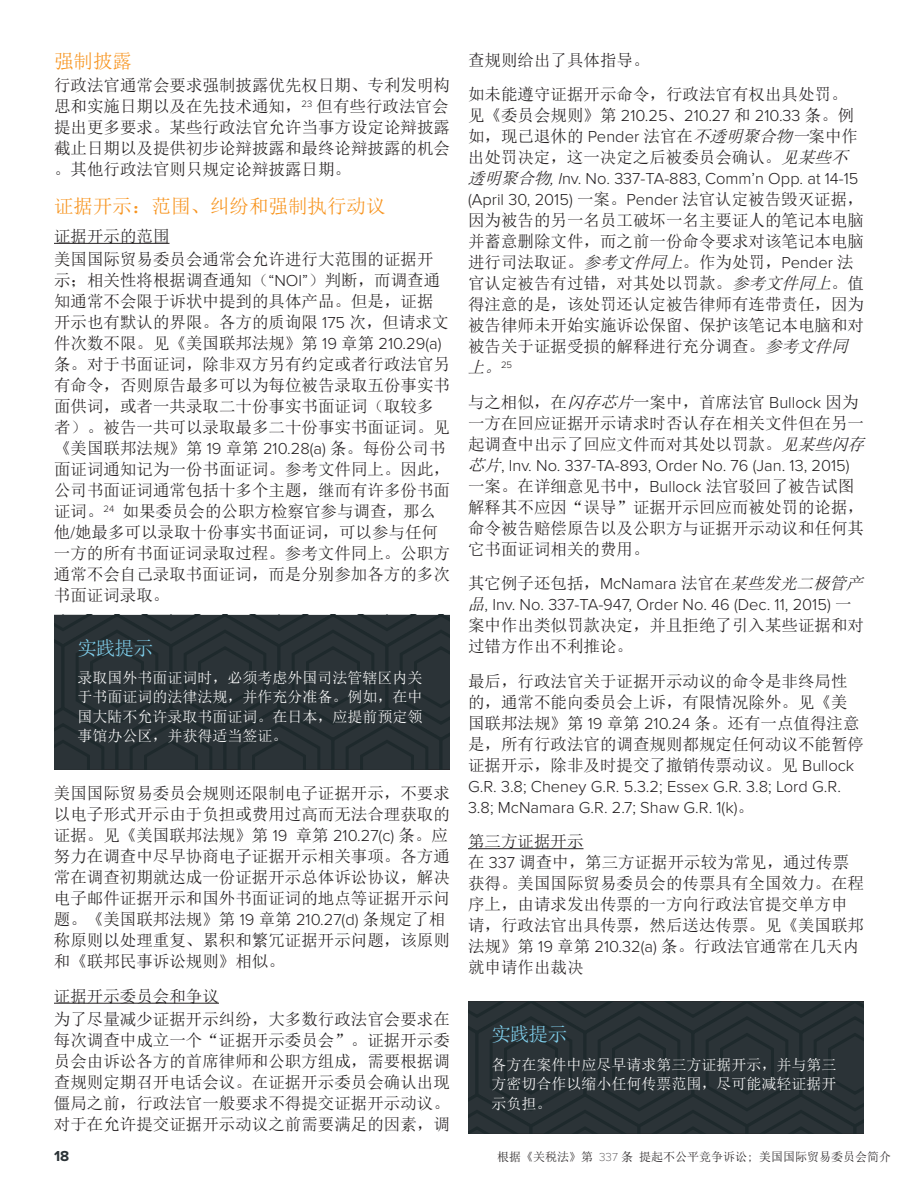
<style>
.page{position:relative;width:918px;height:1188px;background:#fff}
.page>*{position:absolute;margin:0;border:0;box-sizing:border-box;transform-origin:0 0}
.t1{font:19.5px "Sim Sun";color:#f7931d}
.t2{font:19.5px "Sim Sun";letter-spacing:-.04em;color:#80cfec}
.t3{font:16.5px/21px "Sim Sun";color:#231f20}
.t4{font:300 16.5px/21px "Proxima Nova";color:#231f20}
.t5{font:15px/19.5px "Sim Sun";color:#fff;text-align:justify}
.t6{font:700 15px "Proxima Nova";color:#2b3337}
.t7{font:12px "Sim Sun";color:#231f20}
.s1{font-family:"Proxima Nova";font-weight:300}
.s2{font-family:"Sim Sun";font-weight:400}
.s3{font-style:italic}
.s4{font-family:"Sim Sun";font-weight:400;font-style:italic}
.s5{font-family:"Proxima Nova T";font-weight:100}
</style>
<div class="page">
<hr style="left:54px;top:243px;width:116px;height:1px;background:#231f20">
<hr style="left:54px;top:1003px;width:165px;height:1px;background:#231f20">
<hr style="left:468px;top:848px;width:116px;height:1px;background:#231f20">
<svg style="left:54px;top:615px;width:396px;height:155px;background:#283034"></svg>
<svg style="left:468px;top:1002px;width:396px;height:132px;background:#283034"></svg>
<p class="t1" style="left:54px;top:51px;width:79px">强制披露</p>
<p class="t3" style="left:54px;top:75px;width:398px;text-align:justify">行政法官通常会要求强制披露优先权日期、专利发明构思和实施日期以及在先技术通知，<sup>23</sup> 但有些行政法官会提出更多要求。某些行政法官允许当事方设定论辩披露截止日期以及提供初步论辩披露和最终论辩披露的机会。其他行政法官则只规定论辩披露日期。</p>
<p class="t1" style="left:54px;top:197px;width:333px">证据开示：范围、纠纷和强制执行动议</p>
<p class="t3" style="left:54px;top:224px;width:381px;line-height:23.1px">证据开示的范围<br>美国国际贸易委员会通常会允许进行大范围的证据开</p>
<p class="t3" style="left:54px;top:270px;width:398px">示；相关性将根据调查通知（<span class="s1">“NOI”</span>）判断，而调查通知通常不会限于诉状中提到的具体产品。但是，证据开示也有默认的界限。各方的质询限 <span class="s1">175</span> 次，但请求文件次数不限。见《美国联邦法规》第 <span class="s1">19</span> 章第 <span class="s1">210.29(a)</span>条。对于书面证词，除非双方另有约定或者行政法官另有命令，否则原告最多可以为每位被告录取五份事实书面供词，或者一共录取二十份事实书面证词（取较多者）。被告一共可以录取最多二十份事实书面证词。见《美国联邦法规》第 <span class="s1">19</span> 章第 <span class="s1">210.28(a)</span> 条。每份公司书面证词通知记为一份书面证词。参考文件同上。因此，公司书面证词通常包括十多个主题，继而有许多份书面证词。<sup>24</sup> 如果委员会的公职方检察官参与调查，那么他<span class="s1">/</span>她最多可以录取十份事实书面证词，可以参与任何一方的所有书面证词录取过程。参考文件同上。公职方通常不会自己录取书面证词，而是分别参加各方的多次书面证词录取。</p>
<p class="t2" style="left:77px;top:638px;width:77px">实践提示</p>
<p class="t5" style="left:77px;top:668px;width:347px">录取国外书面证词时，必须考虑外国司法管辖区内关于书面证词的法律法规，并作充分准备。例如，在中国大陆不允许录取书面证词。在日本，应提前预定领事馆办公区，并获得适当签证。</p>
<p class="t3" style="left:54px;top:782px;width:398px">美国国际贸易委员会规则还限制电子证据开示，不要求以电子形式开示由于负担或费用过高而无法合理获取的证据。见《美国联邦法规》第 <span class="s1">19</span> 章第 <span class="s1">210.27(c)</span> 条。应努力在调查中尽早协商电子证据开示相关事项。各方通常在调查初期就达成一份证据开示总体诉讼协议，解决电子邮件证据开示和国外书面证词的地点等证据开示问题。《美国联邦法规》第 <span class="s1">19</span> 章第 <span class="s1">210.27(d)</span> 条规定了相称原则以处理重复、累积和繁冗证据开示问题，该原则和《联邦民事诉讼规则》相似。</p>
<p class="t3" style="left:54px;top:984px;width:398px;line-height:23.1px">证据开示委员会和争议<br>为了尽量减少证据开示纠纷，大多数行政法官会要求在</p>
<p class="t3" style="left:54px;top:1030px;width:398px;text-align:justify">每次调查中成立一个“证据开示委员会”。证据开示委员会由诉讼各方的首席律师和公职方组成，需要根据调查规则定期召开电话会议。在证据开示委员会确认出现僵局之前，行政法官一般要求不得提交证据开示动议。对于在允许提交证据开示动议之前需要满足的因素，调</p>
<p class="t3" style="left:468px;top:43px;width:381px;line-height:34.5px">查规则给出了具体指导。<br>如未能遵守证据开示命令，行政法官有权出具处罚。</p>
<p class="t4" style="left:468px;top:106px;width:388px"><span class="s2">见《委员会规则》第</span> 210.25<span class="s2">、</span>210.27 <span class="s2">和</span> 210.33 <span class="s2">条。例</span></p>
<p class="t3" style="left:468px;top:126px;width:392px">如，现已退休的 <span class="s1">Pender</span> 法官在<span class="s3">不透明聚合物一</span>案中作出处罚决定，这一决定之后被委员会确认。<span class="s3">见某些不</span></p>
<p class="t4" style="left:468px;top:169px;width:397px"><span class="s4">透明聚合物</span><span class="s3">, I</span>nv. No. 337-TA-883, Comm’n Opp. at 14-15 (April 30, 2015) <span class="s2">一案。</span>Pender <span class="s2">法官认定被告毁灭证据，</span></p>
<p class="t3" style="left:468px;top:210px;width:398px">因为被告的另一名员工破坏一名主要证人的笔记本电脑并蓄意删除文件，而之前一份命令要求对该笔记本电脑进行司法取证。<span class="s3">参考文件同上</span>。作为处罚，<span class="s1">Pender</span> 法官认定被告有过错，对其处以罚款。<span class="s3">参考文件同上</span>。值得注意的是，该处罚还认定被告律师有连带责任，因为被告律师未开始实施诉讼保留、保护该笔记本电脑和对被告关于证据受损的解释进行充分调查。<span class="s3">参考文件同上。</span><sup>25</sup></p>
<p class="t3" style="left:468px;top:391px;width:402px">与之相似，在<span class="s3">闪存芯片</span>一案中，首席法官 <span class="s1">Bullock</span> 因为一方在回应证据开示请求时否认存在相关文件但在另一起调查中出示了回应文件而对其处以罚款。<span class="s3">见某些闪存</span></p>
<p class="t4" style="left:468px;top:455px;width:383px"><span class="s4">芯片</span>, Inv. No. 337-TA-893, Order No. 76 (Jan. 13, 2015)</p>
<p class="t3" style="left:468px;top:475px;width:397px">一案。在详细意见书中，<span class="s1">Bullock</span> 法官驳回了被告试图解释其不应因“误导”证据开示回应而被处罚的论据，命令被告赔偿原告以及公职方与证据开示动议和任何其它书面证词相关的费用。</p>
<p class="t3" style="left:468px;top:573px;width:400px">其它例子还包括，<span class="s1">McNamara</span> 法官在<span class="s3">某些发光二极管产</span></p>
<p class="t4" style="left:468px;top:595px;width:385px"><span class="s4">品</span>, Inv. No. 337-TA-947, Order No. 46 (Dec. 11, 2015) <span class="s2">一</span></p>
<p class="t3" style="left:468px;top:615px;width:397px">案中作出类似罚款决定，并且拒绝了引入某些证据和对过错方作出不利推论。</p>
<p class="t3" style="left:468px;top:670px;width:397px">最后，行政法官关于证据开示动议的命令是非终局性的，通常不能向委员会上诉，有限情况除外。见《美国联邦法规》第 <span class="s1">19</span> 章第 <span class="s1">210.24</span> 条。还有一点值得注意是，所有行政法官的调查规则都规定任何动议不能暂停证据开示，除非及时提交了撤销传票动议。见 <span class="s1">Bullock</span></p>
<p class="t4" style="left:468px;top:776px;width:374px">G.R. 3.8; Cheney G.R. 5.3.2; Essex G.R. 3.8; Lord G.R.<br>3.8; McNamara G.R. 2.7; Shaw G.R. 1(k)<span class="s2">。</span></p>
<p class="t3" style="left:468px;top:831px;width:397px">第三方证据开示<br>在 <span class="s1">337</span> 调查中，第三方证据开示较为常见，通过传票获得。美国国际贸易委员会的传票具有全国效力。在程序上，由请求发出传票的一方向行政法官提交单方申请，行政法官出具传票，然后送达传票。见《美国联邦法规》第 <span class="s1">19</span> 章第 <span class="s1">210.32(a)</span> 条。行政法官通常在几天内就申请作出裁决</p>
<p class="t2" style="left:491px;top:1025px;width:77px">实践提示</p>
<p class="t5" style="left:491px;top:1054px;width:346px">各方在案件中应尽早请求第三方证据开示，并与第三方密切合作以缩小任何传票范围，尽可能减轻证据开示负担。</p>
<p class="t6" style="left:54px;top:1147px;width:17px">18</p>
<p class="t7" style="left:497px;top:1151px;width:395px">根据《关税法》第 <span class="s5">337</span> 条 提起不公平竞争诉讼; 美国国际贸易委员会简介</p>
</div>
